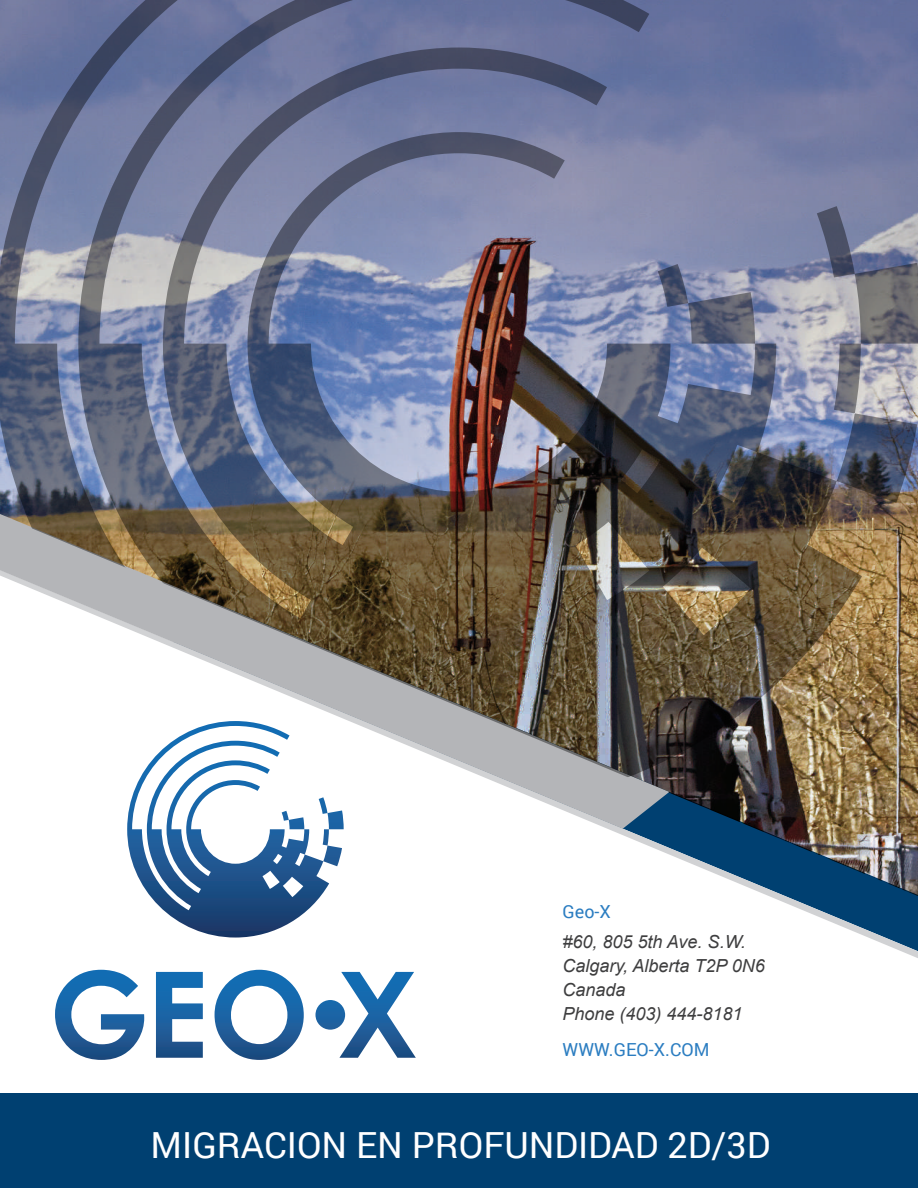
<style>
.page{position:relative;width:918px;height:1188px;background:#fff}
.page>*{position:absolute;margin:0;border:0;box-sizing:border-box;transform-origin:0 0}
.t1{font:36px "Roboto";color:#fff}
.t2{font:italic 18px/24px "Arial";color:#3e3e3f}
.t3{font:18px "Roboto";color:#2b7dc1}
</style>
<div class="page">
<svg style="left:55px;top:971px;width:89px;height:89px"></svg>
<svg style="left:156px;top:972px;width:47px;height:86px"></svg>
<svg style="left:215px;top:972px;width:89px;height:88px"></svg>
<svg style="left:339px;top:972px;width:77px;height:86px"></svg>
<svg style="left:315px;top:1000px;width:30px;height:30px"></svg>
<div style="left:0;top:1093px;width:918px;height:95px;background:#004071"></div>
<svg style="left:90px;top:809px;width:828px;height:162px"></svg>
<svg style="left:90px;top:809px;width:579px;height:20px"></svg>
<img style="left:0;top:0;width:918px;height:809px">
<p class="t3" style="left:563px;top:899px;width:50px">Geo-X</p>
<p class="t2" style="left:563px;top:930px;width:204px">#60, 805 5th Ave. S.W.<br>Calgary, Alberta T2P 0N6<br>Canada<br>Phone (403) 444-8181</p>
<p class="t3" style="left:563px;top:1037px;width:148px">WWW.GEO-X.COM</p>
<h1 class="t1" style="left:151px;top:1120px;width:621px">MIGRACION EN PROFUNDIDAD 2D/3D</h1>
</div>
